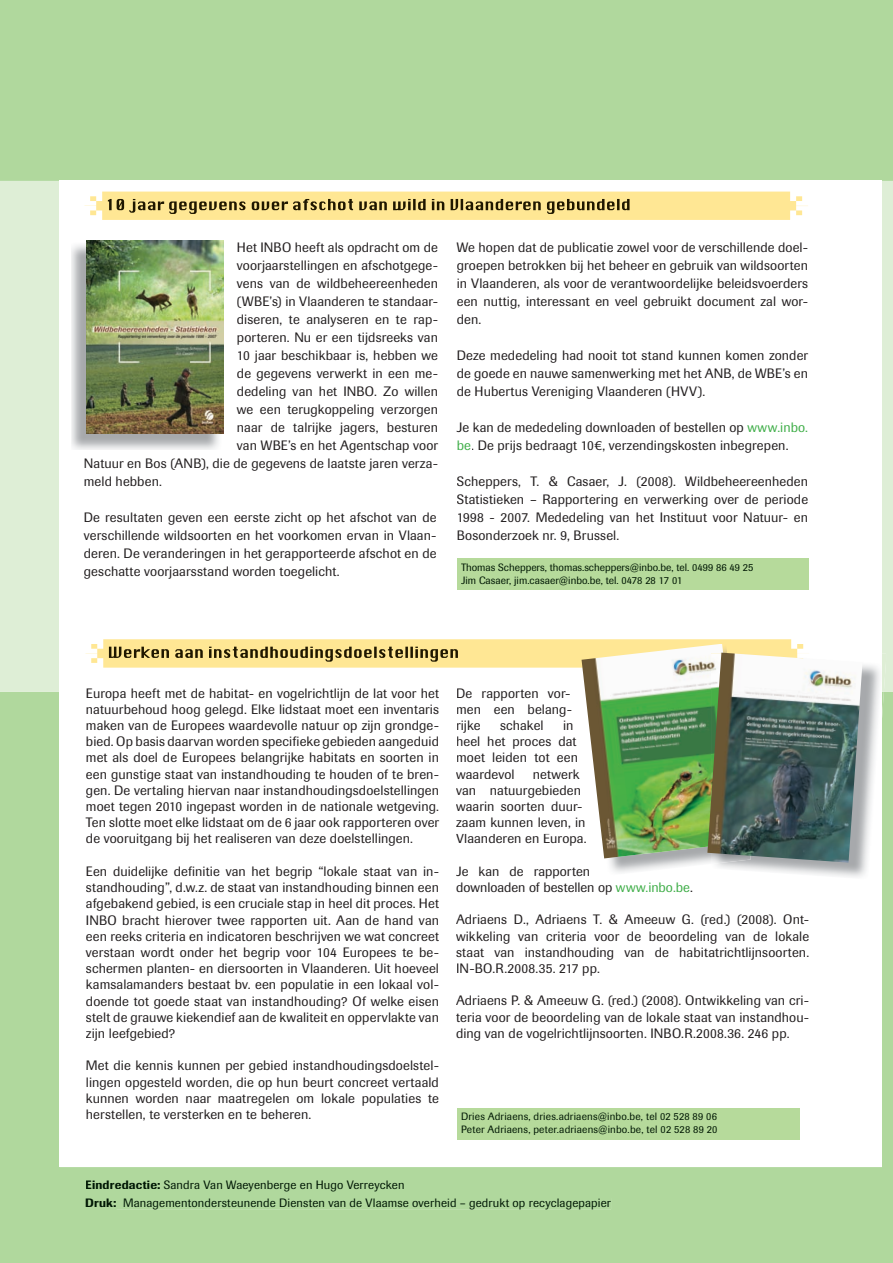
<style>
.page{position:relative;width:893px;height:1263px;background:#fff}
.page>*{position:absolute;margin:0;border:0;box-sizing:border-box;transform-origin:0 0}
.t1{font:13.5px/16.2px "Imago";letter-spacing:.01em;color:#231f20;text-align:justify}
.t2{font:12px/18px "Imago";letter-spacing:.01em;color:#001704}
.t3{font:10.5px/12.6px "Imago";letter-spacing:.01em;color:#001703}
.s1{color:#40ae49}
.s2{font-weight:500}
</style>
<div class="page">
<div style="left:0;top:0;width:892px;height:1262px;background:#b0d89d"></div>
<div style="left:0;top:181px;width:892px;height:511px;background:#deeed6"></div>
<div style="left:60px;top:180px;width:821px;height:987px;background:#fff"></div>
<svg style="left:84px;top:191px;width:724px;height:29px;background:#e6d18a"></svg>
<div style="left:457px;top:1107px;width:342px;height:32px;background:#b6da9b"></div>
<svg style="left:85px;top:639px;width:719px;height:28px;background:#e7d189"></svg>
<div style="left:86px;top:1180px;width:74px;height:8px;background:#b0d89d"></div>
<div style="left:160px;top:1180px;width:243px;height:11px;background:#b0d89d"></div>
<div style="left:86px;top:1198px;width:30px;height:8px;background:#b0d89d"></div>
<div style="left:117px;top:1198px;width:494px;height:11px;background:#b0d89d"></div>
<div style="left:457px;top:559px;width:351px;height:31px;background:#b6da9b"></div>
<img style="left:71px;top:242px;width:153px;height:208px">
<img style="left:86px;top:240px;width:137px;height:194px">
<img style="left:604px;top:858px;width:107px;height:15px">
<img style="left:581px;top:643px;width:142px;height:215px">
<img style="left:881px;top:692px;width:2px;height:27px">
<img style="left:881px;top:653px;width:5px;height:39px">
<img style="left:716px;top:665px;width:164px;height:212px">
<img style="left:707px;top:652px;width:155px;height:210px">
<p class="t1" style="left:237px;top:239px;width:202px">Het INBO heeft als opdracht om de</p>
<p class="t1" style="left:237px;top:257px;width:203px">voorjaarstellingen en afschotgege-</p>
<p class="t1" style="left:237px;top:275px;width:202px">vens van de wildbeheereenheden</p>
<p class="t1" style="left:237px;top:293px;width:203px">(WBE’s) in Vlaanderen te standaar-</p>
<p class="t1" style="left:237px;top:311px;width:203px">diseren, te analyseren en te rap-</p>
<p class="t1" style="left:237px;top:329px;width:202px">porteren. Nu er een tijdsreeks van</p>
<p class="t1" style="left:237px;top:347px;width:203px">10 jaar beschikbaar is, hebben we</p>
<p class="t1" style="left:237px;top:365px;width:203px">de gegevens verwerkt in een me-</p>
<p class="t1" style="left:237px;top:383px;width:202px">dedeling van het INBO. Zo willen</p>
<p class="t1" style="left:237px;top:401px;width:202px">we een terugkoppeling verzorgen</p>
<p class="t1" style="left:237px;top:419px;width:202px">naar de talrijke jagers, besturen</p>
<p class="t1" style="left:237px;top:437px;width:202px">van WBE’s en het Agentschap voor</p>
<p class="t1" style="left:84px;top:455px;width:355px">Natuur en Bos (ANB), die de gegevens de laatste jaren verza-</p>
<p class="t1" style="left:84px;top:473px;width:80px">meld hebben.</p>
<p class="t1" style="left:84px;top:508px;width:354px;line-height:18px">De resultaten geven een eerste zicht op het afschot van de verschillende wildsoorten en het voorkomen ervan in Vlaan&shy;deren. De veranderingen in het gerapporteerde afschot en de geschatte voorjaarsstand worden toegelicht.</p>
<p class="t1" style="left:457px;top:238px;width:353px;line-height:18px">We hopen dat de publicatie zowel voor de verschillende doel&shy;groepen betrokken bij het beheer en gebruik van wildsoorten in Vlaanderen, als voor de verantwoordelijke beleidsvoerders een nuttig, interessant en veel gebruikt document zal wor&shy;den.</p>
<p class="t1" style="left:457px;top:346px;width:353px;line-height:18px">Deze mededeling had nooit tot stand kunnen komen zonder de goede en nauwe samenwerking met het ANB, de WBE’s en de Hubertus Vereniging Vlaanderen (HVV).</p>
<p class="t1" style="left:457px;top:418px;width:353px;line-height:18px">Je kan de mededeling downloaden of bestellen op <span class="s1">www.inbo. be</span>. De prijs bedraagt 10€, verzendingskosten inbegrepen.</p>
<p class="t1" style="left:457px;top:472px;width:353px;line-height:18px">Scheppers, T. &amp; Casaer, J. (2008). Wildbeheereenheden Statistieken – Rapportering en verwerking over de periode 1998 - 2007. Mededeling van het Instituut voor Natuur- en Bosonderzoek nr. 9, Brussel.</p>
<p class="t3" style="left:461px;top:561px;width:294px">Thomas Scheppers, thomas.scheppers@inbo.be, tel. 0499 86 49 25<br>Jim Casaer, jim.casaer@inbo.be, tel. 0478 28 17 01</p>
<p class="t1" style="left:86px;top:685px;width:354px">Europa heeft met de habitat- en vogelrichtlijn de lat voor het natuurbehoud hoog gelegd. Elke lidstaat moet een inventaris maken van de Europees waardevolle natuur op zijn grondge&shy;bied. Op basis daarvan worden specifieke gebieden aangeduid met als doel de Europees belangrijke habitats en soorten in een gunstige staat van instandhouding te houden of te bren&shy;gen. De vertaling hiervan naar instandhoudingsdoelstellingen moet tegen 2010 ingepast worden in de nationale wetgeving.<br>Ten slotte moet elke lidstaat om de 6 jaar ook rapporteren over de vooruitgang bij het realiseren van deze doelstellingen.</p>
<p class="t1" style="left:86px;top:863px;width:354px">Een duidelijke definitie van het begrip “lokale staat van in&shy;standhouding”, d.w.z. de staat van instandhouding binnen een afgebakend gebied, is een cruciale stap in heel dit proces. Het INBO bracht hierover twee rapporten uit. Aan de hand van een reeks criteria en indicatoren beschrijven we wat concreet verstaan wordt onder het begrip voor 104 Europees te be&shy;schermen planten- en diersoorten in Vlaanderen. Uit hoeveel kamsalamanders bestaat bv. een populatie in een lokaal vol&shy;doende tot goede staat van instandhouding? Of welke eisen stelt de grauwe kiekendief aan de kwaliteit en oppervlakte van zijn leefgebied?</p>
<p class="t1" style="left:86px;top:1057px;width:354px">Met die kennis kunnen per gebied instandhoudingsdoelstel&shy;lingen opgesteld worden, die op hun beurt concreet vertaald kunnen worden naar maatregelen om lokale populaties te herstellen, te versterken en te beheren.</p>
<p class="t1" style="left:456px;top:684px;width:117px">De rapporten vor&shy;men een belang&shy;rijke</p>
<p class="t1" style="left:500px;top:717px;width:45px">schakel</p>
<p class="t1" style="left:456px;top:717px;width:123px;text-align:left;text-indent:107px">in heel het proces dat moet leiden tot een waardevol</p>
<p class="t1" style="left:456px;top:765px;width:132px;text-align:left;text-indent:77px">netwerk van natuurgebieden waarin soorten duur&shy;zaam kunnen leven, in<br>Vlaanderen en Europa.</p>
<p class="t1" style="left:456px;top:863px;width:238px">Je kan de rapporten<br>downloaden of bestellen op <span class="s1">www.inbo.be</span>.</p>
<p class="t1" style="left:456px;top:911px;width:354px">Adriaens D., Adriaens T. &amp; Ameeuw G. (red.) (2008). Ont&shy;wikkeling van criteria voor de beoordeling van de lokale staat van instandhouding van de habitatrichtlijnsoorten.<br>IN-BO.R.2008.35. 217 pp.</p>
<p class="t1" style="left:456px;top:992px;width:354px">Adriaens P. &amp; Ameeuw G. (red.) (2008). Ontwikkeling van cri&shy;teria voor de beoordeling van de lokale staat van instandhou&shy;ding van de vogelrichtlijnsoorten. INBO.R.2008.36. 246 pp.</p>
<p class="t3" style="left:461px;top:1110px;width:258px">Dries Adriaens, dries.adriaens@inbo.be, tel 02 528 89 06<br>Peter Adriaens, peter.adriaens@inbo.be, tel 02 528 89 20</p>
<p class="t2" style="left:85px;top:1175px;width:527px"><span class="s2">Eindredactie:</span> Sandra Van Waeyenberge en Hugo Verreycken<br><span class="s2">Druk:</span> Managementondersteunende Diensten van de Vlaamse overheid – gedrukt op recyclagepapier</p>
</div>
